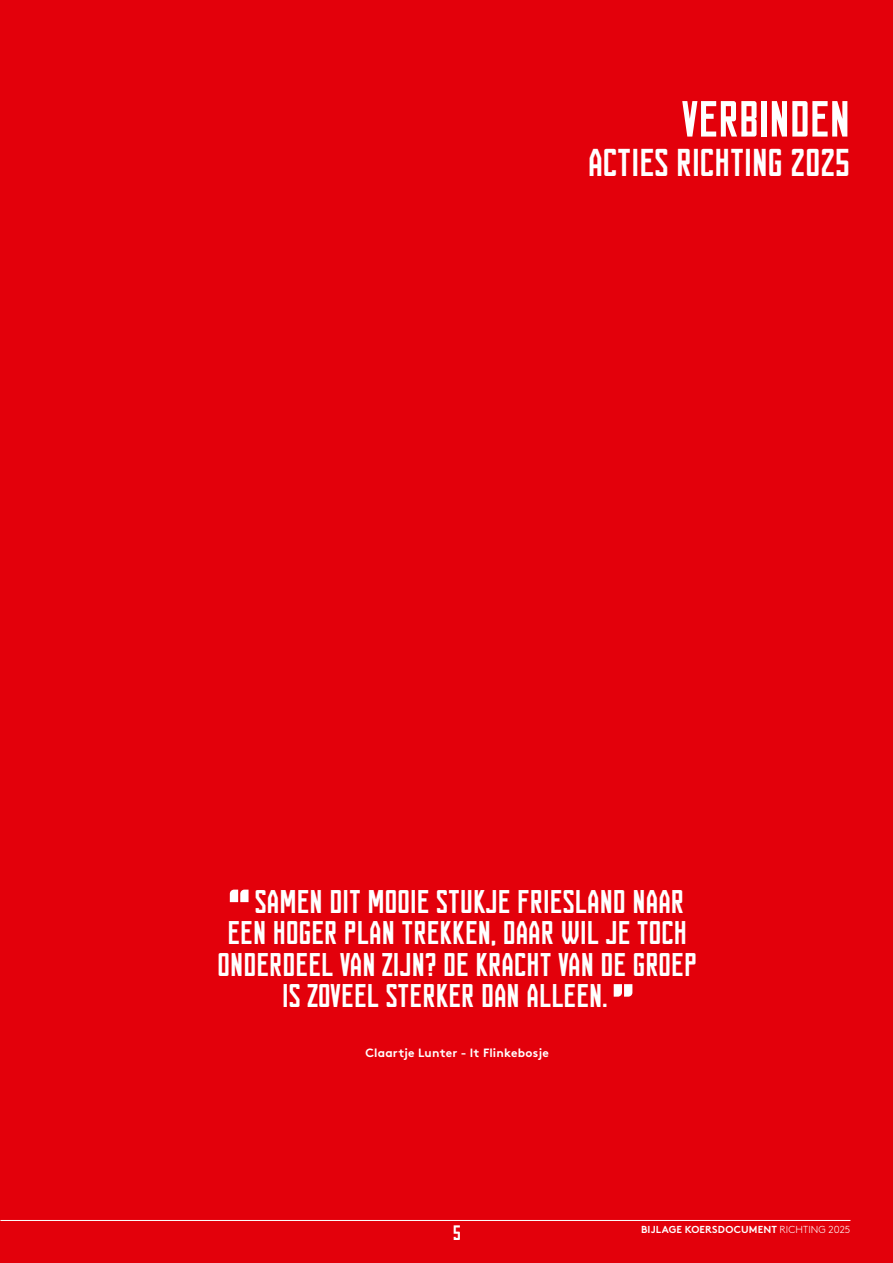
<style>
.page{position:relative;width:893px;height:1263px;background:#e3000b}
.page>*{position:absolute;margin:0;border:0;box-sizing:border-box;transform-origin:0 0}
.t1{font:condensed 51px "FUNCTION";letter-spacing:-.015em;color:#fff}
.t2{font:condensed 39px "FUNCTION";letter-spacing:-.015em;color:#fff}
.t3{font:condensed 33px "FUNCTION";letter-spacing:-.015em;color:#fff}
.t4{font:condensed 21px "FUNCTION";color:#fff}
.t5{font:700 12px "Brown Std";letter-spacing:.015em;color:#fff}
.t6{font:700 10.2px "Brown Std";letter-spacing:.01em;color:#fff}
.s1{font-weight:300}
</style>
<div class="page">
<hr style="left:0;top:1220px;width:850px;height:1px;background:#fff">
<svg style="left:230px;top:890px;width:19px;height:12px"></svg>
<svg style="left:614px;top:984px;width:18px;height:13px"></svg>
<h1 class="t1" style="left:681px;top:91px;width:171px">VERBINDEN</h1>
<p class="t2" style="left:588px;top:141px;width:264px">ACTIES RICHTING 2025</p>
<p class="t3" style="left:254px;top:883px;width:431px">SAMEN DIT MOOIE STUKJE FRIESLAND NAAR</p>
<p class="t3" style="left:227px;top:915px;width:461px">EEN HOGER PLAN TREKKEN, DAAR WIL JE TOCH</p>
<p class="t3" style="left:217px;top:946px;width:481px">ONDERDEEL VAN ZIJN? DE KRACHT VAN DE GROEP</p>
<p class="t3" style="left:282px;top:978px;width:327px">IS ZOVEEL STERKER DAN ALLEEN.</p>
<p class="t5" style="left:365px;top:1045px;width:185px">Claartje Lunter - It Flinkebosje</p>
<p class="t4" style="left:453px;top:1222px;width:10px">5</p>
<p class="t6" style="left:641px;top:1224px;width:211px">BIJLAGE KOERSDOCUMENT <span class="s1">RICHTING 2025</span></p>
</div>
